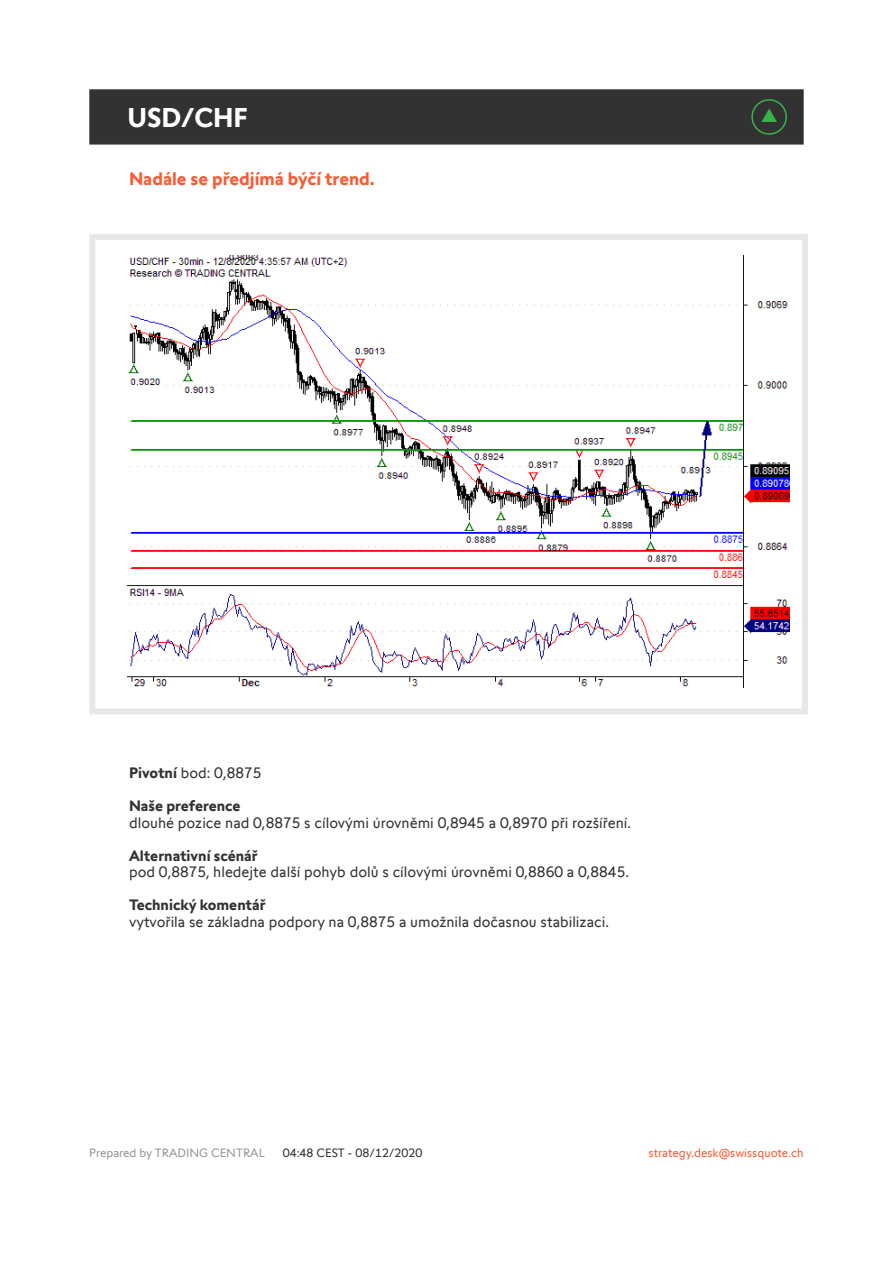
<style>
.page{position:relative;width:893px;height:1263px;background:#fff}
.page>*{position:absolute;margin:0;border:0;box-sizing:border-box;transform-origin:0 0}
.t1{font:700 27px "Swissquote CT";color:#fff}
.t2{font:700 18px "Swissquote CT";color:#fa5b35}
.t3{font:15px "Swissquote CT";color:#323232}
.t4{font:700 15px "Swissquote CT";color:#323232}
.t5{font:12px "Swissquote CT";color:#fa5b35}
.t6{font:12px "Swissquote CT";color:#939598}
.t7{font:12px "Swissquote CT";color:#323232}
.s1{font-weight:700}
</style>
<div class="page">
<div style="left:89px;top:234px;width:719px;height:480px;border:6px solid #e9e8e7"></div>
<div style="left:89px;top:89px;width:715px;height:56px;background:#323232;border:2px solid #323232"></div>
<img style="left:128px;top:255px;width:661px;height:432px">
<svg style="left:751px;top:99px;width:36px;height:36px"></svg>
<h1 class="t1" style="left:128px;top:101px;width:122px">USD/CHF</h1>
<p class="t2" style="left:129px;top:168px;width:247px">Nadále se předjímá býčí trend.</p>
<p class="t3" style="left:129px;top:764px;width:134px"><span class="s1">Pivotní</span> bod: 0,8875</p>
<p class="t4" style="left:129px;top:797px;width:113px">Naše preference</p>
<p class="t3" style="left:129px;top:814px;width:503px">dlouhé pozice nad 0,8875 s cílovými úrovněmi 0,8945 a 0,8970 při rozšíření.</p>
<p class="t4" style="left:129px;top:846px;width:130px">Alternativní scénář</p>
<p class="t3" style="left:129px;top:863px;width:501px">pod 0,8875, hledejte další pohyb dolů s cílovými úrovněmi 0,8860 a 0,8845.</p>
<p class="t4" style="left:129px;top:896px;width:138px">Technický komentář</p>
<p class="t3" style="left:129px;top:913px;width:481px">vytvořila se základna podpory na 0,8875 a umožnila dočasnou stabilizaci.</p>
<p class="t6" style="left:89px;top:1145px;width:177px">Prepared by TRADING CENTRAL</p>
<p class="t7" style="left:283px;top:1145px;width:141px">04:48 CEST - 08/12/2020</p>
<p class="t5" style="left:649px;top:1145px;width:157px">strategy.desk@swissquote.ch</p>
</div>
